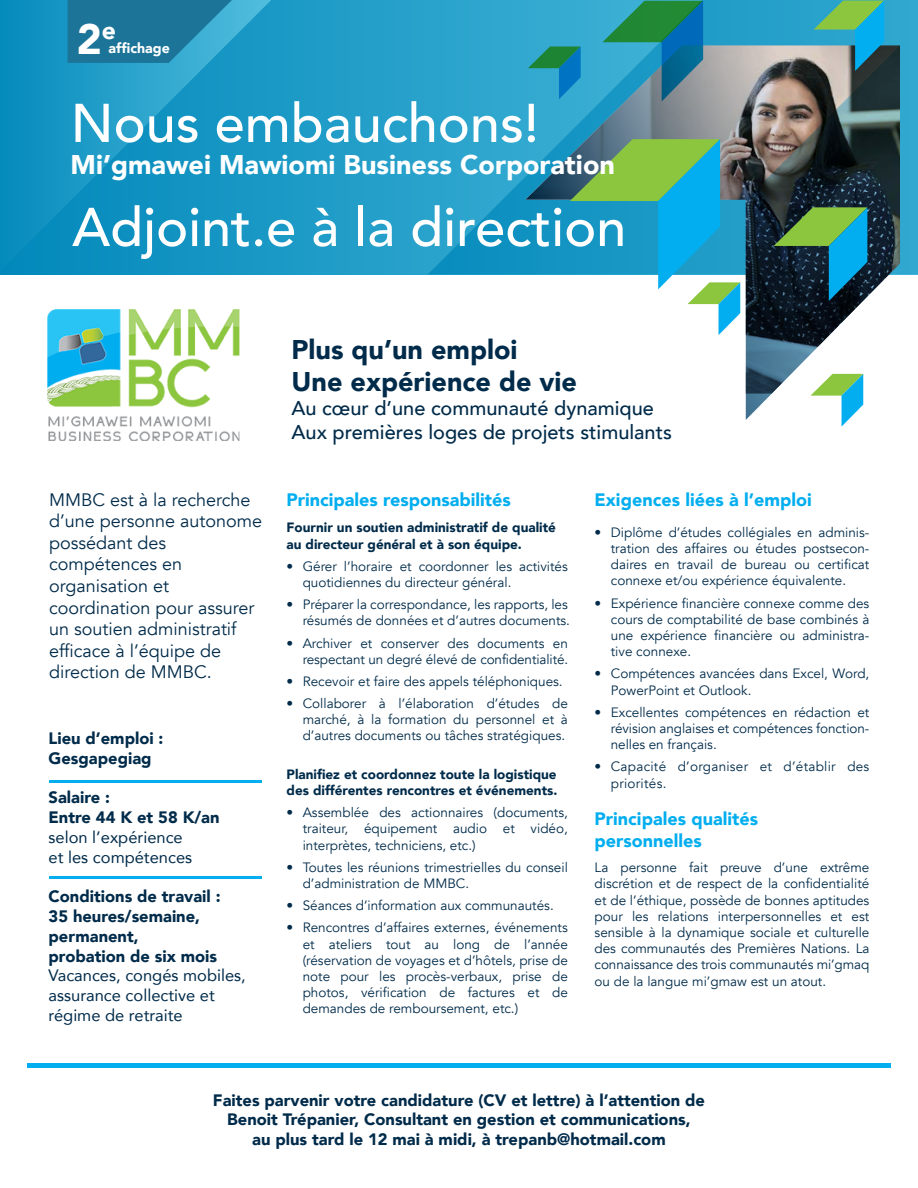
<style>
.page{position:relative;width:918px;height:1188px;background:#fff}
.page>*{position:absolute;margin:0;border:0;box-sizing:border-box;transform-origin:0 0}
.t1{font:500 54px "Avenir";color:#fff}
.t2{font:900 42.45px "Avenir";color:#fff}
.t3{font:900 27px "Avenir";color:#fff}
.t4{font:900 27px/32.4px "Avenir";color:#002b4a}
.t5{font:500 19.95px/24px "Avenir";color:#002b4a}
.t6{font:18px/21.6px "Avenir";color:#002b4a}
.t7{font:900 18px/21.6px "Avenir";color:#02aeef}
.t8{font:900 16.5px/19.8px "Avenir";color:#002b4a}
.t9{font:16.5px/19.8px "Avenir";color:#002b4a}
.t10{font:900 14.1px "Avenir";color:#fff}
.t11{font:13.5px/16.2px "Avenir";color:#002b4a;text-align:justify}
.t12{font:900 13.5px/16.2px "Avenir";color:#002b4a}
.t13{font:13.5px/16.2px "Avenir";letter-spacing:.02em;color:#002b4a}
</style>
<div class="page">
<div style="left:0;top:0;width:918px;height:274px;background:#219dc8"></div>
<svg style="left:0;top:0;width:271px;height:271px"></svg>
<svg style="left:429px;top:0;width:489px;height:274px"></svg>
<svg style="left:525px;top:45px;width:375px;height:375px"></svg>
<svg style="left:602px;top:1px;width:101px;height:100px;background:#2d8d97"></svg>
<svg style="left:814px;top:1px;width:70px;height:70px"></svg>
<svg style="left:774px;top:207px;width:93px;height:94px;background:#2b695f"></svg>
<svg style="left:811px;top:374px;width:52px;height:53px"></svg>
<svg style="left:570px;top:139px;width:170px;height:196px"></svg>
<svg style="left:528px;top:46px;width:53px;height:53px;background:#2193a7"></svg>
<img style="left:47px;top:309px;width:193px;height:132px">
<hr style="left:27px;top:1064px;width:864px;height:4px;background:#02aeef">
<hr style="left:49px;top:780px;width:213px;height:3px;background:#02aeef">
<hr style="left:49px;top:876px;width:213px;height:3px;background:#02aeef">
<svg style="left:68px;top:0;width:164px;height:63px;background:#217fa4"></svg>
<h2 class="t2" style="left:77px;top:2px;width:41px">2<sup>e</sup></h2>
<p class="t10" style="left:109px;top:36px;width:63px">affichage</p>
<h1 class="t1" style="left:71px;top:76px;width:470px">Nous embauchons!</h1>
<h3 class="t3" style="left:71px;top:142px;width:546px">Mi’gmawei Mawiomi Business Corporation</h3>
<h1 class="t1" style="left:72px;top:181px;width:556px">Adjoint.e à la direction</h1>
<h3 class="t6" style="left:49px;top:489px;width:215px">MMBC est à la recherche d’une personne autonome possédant des compétences en organisation et coordination pour assurer un soutien administratif efficace à l’équipe de direction de MMBC.</h3>
<p class="t8" style="left:49px;top:728px;width:116px">Lieu d’emploi :<br>Gesgapegiag</p>
<p class="t8" style="left:49px;top:787px;width:173px">Salaire :<br>Entre 44 K et 58 K/an</p>
<p class="t9" style="left:49px;top:827px;width:145px">selon l’expérience et les compétences</p>
<p class="t8" style="left:49px;top:886px;width:174px">Conditions de travail :<br>35 heures/semaine, permanent,<br>probation de six mois</p>
<p class="t9" style="left:49px;top:965px;width:199px">Vacances, congés mobiles, assurance collective et régime de retraite</p>
<h3 class="t4" style="left:292px;top:333px;width:287px">Plus qu’un emploi<br>Une expérience de vie</h3>
<h3 class="t5" style="left:292px;top:395px;width:382px">Au cœur d’une communauté dynamique<br>Aux premières loges de projets stimulants</h3>
<h3 class="t7" style="left:287px;top:488px;width:226px">Principales responsabilités</h3>
<p class="t12" style="left:287px;top:519px;width:271px">Fournir un soutien administratif de qualité au directeur général et à son équipe.</p>
<p class="t11" style="left:303px;top:558px;width:267px;text-indent:-16px">• Gérer l’horaire et coordonner les activités quotidiennes du directeur général.</p>
<p class="t11" style="left:287px;top:597px;width:285px;text-align:right">• Préparer la correspondance, les rapports, les résumés de données et d’autres documents.</p>
<p class="t11" style="left:287px;top:635px;width:283px;text-align:right">• Archiver et conserver des documents en respectant un degré élevé de confidentialité.</p>
<p class="t11" style="left:287px;top:673px;width:278px">• Recevoir et faire des appels téléphoniques.</p>
<p class="t11" style="left:303px;top:696px;width:267px;text-indent:-16px">• Collaborer à l’élaboration d’études de marché, à la formation du personnel et à d’autres documents ou tâches stratégiques.</p>
<p class="t12" style="left:287px;top:766px;width:272px">Planifiez et coordonnez toute la logistique des différentes rencontres et événements.</p>
<p class="t11" style="left:303px;top:805px;width:267px;text-indent:-16px">• Assemblée des actionnaires (documents, traiteur, équipement audio et vidéo, interprètes, techniciens, etc.)</p>
<p class="t11" style="left:303px;top:859px;width:267px;text-indent:-16px">• Toutes les réunions trimestrielles du conseil d’administration de MMBC.</p>
<p class="t11" style="left:287px;top:898px;width:269px">• Séances d’information aux communautés.</p>
<p class="t11" style="left:303px;top:920px;width:267px;text-indent:-16px">• Rencontres d’affaires externes, événements et ateliers tout au long de l’année (réservation de voyages et d’hôtels, prise de note pour les procès-verbaux, prise de photos, vérification de factures et de demandes de remboursement, etc.)</p>
<h3 class="t7" style="left:595px;top:488px;width:219px">Exigences liées à l’emploi</h3>
<p class="t11" style="left:611px;top:524px;width:260px;text-indent:-16px">• Diplôme d’études collégiales en adminis&shy;tration des affaires ou études postsecon&shy;daires en travail de bureau ou certificat connexe et/ou expérience équivalente.</p>
<p class="t11" style="left:611px;top:595px;width:260px;text-indent:-16px">• Expérience financière connexe comme des cours de comptabilité de base combinés à une expérience financière ou administra&shy;tive connexe.</p>
<p class="t11" style="left:611px;top:666px;width:260px;text-indent:-16px">• Compétences avancées dans Excel, Word,<br>PowerPoint et Outlook.</p>
<p class="t11" style="left:611px;top:704px;width:260px;text-indent:-16px">• Excellentes compétences en rédaction et révision anglaises et compétences fonction&shy;nelles en français.</p>
<p class="t13" style="left:611px;top:759px;width:260px;text-indent:-16px">• Capacité d’organiser et d’établir des priorités.</p>
<h3 class="t7" style="left:595px;top:808px;width:165px">Principales qualités personnelles</h3>
<p class="t11" style="left:595px;top:860px;width:276px">La personne fait preuve d’une extrême discrétion et de respect de la confidentialité et de l’éthique, possède de bonnes aptitudes pour les relations interpersonnelles et est sensible à la dynamique sociale et culturelle des communautés des Premières Nations. La connaissance des trois communautés mi’gmaq ou de la langue mi’gmaw est un atout.</p>
<p class="t8" style="left:213px;top:1089px;width:494px;text-align:center">Faites parvenir votre candidature (CV et lettre) à l’attention de<br>Benoit Trépanier, Consultant en gestion et communications,<br>au plus tard le 12 mai à midi, à trepanb@hotmail.com</p>
</div>
